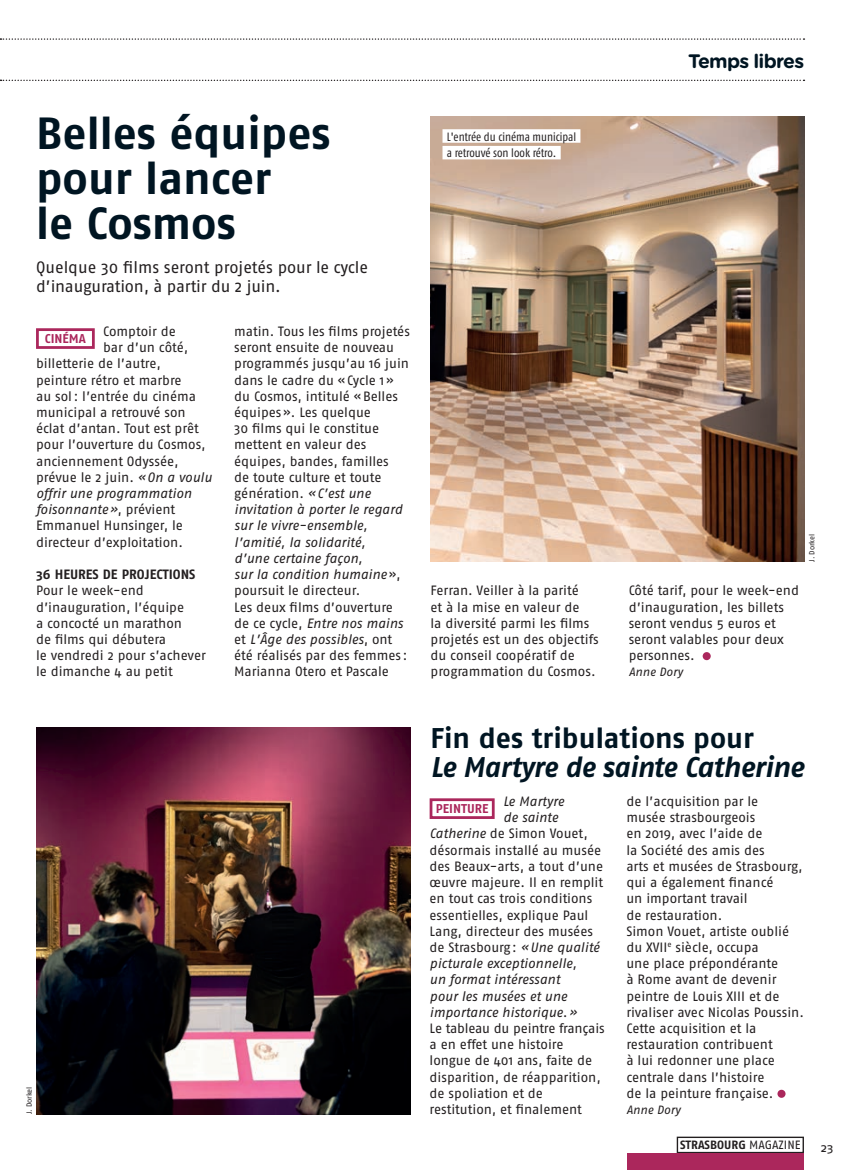
<style>
.page{position:relative;width:851px;height:1170px;background:#fff}
.page>*{position:absolute;margin:0;border:0;box-sizing:border-box;transform-origin:0 0}
.t1{font:700 45px/45px "Fago No";color:#001522}
.t2{font:italic 700 28.5px "Fago No";letter-spacing:-.025em;color:#001522}
.t3{font:700 28.5px "Fago No";color:#001522}
.t4{font:700 19.5px "Gotham Rounded";letter-spacing:-.04em;color:#001522}
.t5{font:16.5px/19.8px "Fago No";letter-spacing:-.01em;color:#231f20}
.t6{font:13.5px/16.2px "Fago No";color:#231f20}
.t7{font:italic 13.5px "Fago No";letter-spacing:-.005em;color:#231f20}
.t8{font:700 13.5px "Fago No";color:#231f20}
.t9{font:700 12.75px "Fago No";color:#ab275c}
.t10{font:12px/16.6px "Fago Co";color:#231f20}
.t11{font:700 12px "Fago No";color:#231f20}
.t12{font:italic 12px "Fago No";color:#231f20}
.t13{font:12px "Fago Ex";color:#231f20}
.t14{font:7.5px "Fago No";letter-spacing:-.015em;color:#231f20}
.s1{font-style:italic}
.s2{font-style:normal}
.s3{font-weight:400}
</style>
<div class="page">
<div style="left:676px;top:1136px;width:127px;height:17px;border:1px solid #231f20"></div>
<div style="left:627px;top:1153px;width:176px;height:16px;background:#ab275c"></div>
<svg style="left:0;top:80px;width:804px;height:1px"></svg>
<svg style="left:0;top:38px;width:804px;height:2px"></svg>
<img style="left:36px;top:727px;width:374px;height:387px">
<div style="left:429px;top:798px;width:65px;height:20px;border:3px solid #ab275c"></div>
<div style="left:777px;top:1089px;width:8px;height:8px;background:#ab275c;border-radius:50%"></div>
<img style="left:430px;top:117px;width:374px;height:444px">
<div style="left:36px;top:328px;width:59px;height:21px;border:3px solid #ab275c"></div>
<div style="left:702px;top:652px;width:8px;height:8px;background:#ab275c;border-radius:50%"></div>
<div style="left:442px;top:129px;width:138px;height:14px;background:#fff"></div>
<div style="left:442px;top:146px;width:118px;height:13px;background:#fff"></div>
<h1 class="t1" style="left:36px;top:110px;width:296px">Belles équipes pour lancer<br>le Cosmos</h1>
<p class="t5" style="left:36px;top:257px;width:333px">Quelque 30 films seront projetés pour le cycle d’inauguration, à partir du 2 juin.</p>
<p class="t10" style="left:446px;top:128px;width:131px">L'entrée du cinéma municipal a retrouvé son look rétro.</p>
<p class="t6" style="left:234px;top:323px;width:177px">matin. Tous les films projetés seront ensuite de nouveau programmés jusqu’au 16 juin dans le cadre du «Cycle 1» du Cosmos, intitulé «Belles équipes». Les quelque<br>30 films qui le constitue mettent en valeur des équipes, bandes, familles<br>de toute culture et toute génération. <span class="s1">«C’est une invitation à porter le regard sur le vivre-ensemble, l’amitié, la solidarité,<br>d’une certaine façon,<br>sur la condition humaine</span>», poursuit le directeur.<br>Les deux films d’ouverture de ce cycle, <span class="s1">Entre nos mains </span>et <span class="s1">L’Âge des possibles</span>, ont été réalisés par des femmes :<br>Marianna Otero et Pascale</p>
<p class="t9" style="left:45px;top:331px;width:43px">CINÉMA</p>
<p class="t6" style="left:103px;top:323px;width:74px">Comptoir de</p>
<p class="t6" style="left:103px;top:339px;width:86px">bar d’un côté,</p>
<p class="t6" style="left:36px;top:355px;width:126px">billetterie de l’autre,</p>
<p class="t6" style="left:36px;top:371px;width:147px">peinture rétro et marbre</p>
<p class="t6" style="left:36px;top:388px;width:162px">au sol: l’entrée du cinéma</p>
<p class="t6" style="left:36px;top:404px;width:151px">municipal a retrouvé son</p>
<p class="t6" style="left:36px;top:420px;width:164px">éclat d’antan. Tout est prêt</p>
<p class="t6" style="left:36px;top:436px;width:171px">pour l’ouverture du Cosmos,</p>
<p class="t6" style="left:36px;top:452px;width:144px">anciennement Odyssée,</p>
<p class="t6" style="left:36px;top:469px;width:177px">prévue le 2 juin. <span class="s1">«On a voulu</span></p>
<p class="t7" style="left:36px;top:485px;width:157px">offrir une programmation</p>
<p class="t7" style="left:36px;top:502px;width:141px">foisonnante»<span class="s2">, prévient</span></p>
<p class="t6" style="left:36px;top:517px;width:148px">Emmanuel Hunsinger, le</p>
<p class="t6" style="left:36px;top:533px;width:148px">directeur d’exploitation.</p>
<p class="t8" style="left:36px;top:566px;width:161px">36 HEURES DE PROJECTIONS</p>
<p class="t6" style="left:36px;top:582px;width:171px">Pour le week-end d’inauguration, l’équipe<br>a concocté un marathon<br>de films qui débutera<br>le vendredi 2 pour s’achever le dimanche 4 au petit</p>
<p class="t6" style="left:430px;top:582px;width:169px">Ferran. Veiller à la parité<br>et à la mise en valeur de<br>la diversité parmi les films projetés est un des objectifs du conseil coopératif de programmation du Cosmos.</p>
<h3 class="t4" style="left:688px;top:46px;width:117px">Temps libres</h3>
<p class="t6" style="left:628px;top:582px;width:172px">Côté tarif, pour le week-end d’inauguration, les billets seront vendus 5 euros et seront valables pour deux personnes.</p>
<p class="t12" style="left:628px;top:665px;width:56px">Anne Dory</p>
<p class="t14" style="left:807px;top:561px;width:29px;rotate:-90deg">J. Dorkel</p>
<p class="t14" style="left:25px;top:1114px;width:29px;rotate:-90deg">J. Dorkel</p>
<h2 class="t3" style="left:430px;top:721px;width:325px">Fin des tribulations pour</h2>
<h2 class="t2" style="left:430px;top:749px;width:375px">Le Martyre de sainte Catherine</h2>
<p class="t7" style="left:503px;top:793px;width:63px">Le Martyre</p>
<p class="t7" style="left:503px;top:809px;width:56px">de sainte</p>
<p class="t6" style="left:429px;top:825px;width:160px"><span class="s1">Catherine</span> de Simon Vouet,</p>
<p class="t6" style="left:429px;top:841px;width:173px">désormais installé au musée</p>
<p class="t6" style="left:429px;top:857px;width:175px">des Beaux-arts, a tout d’une</p>
<p class="t6" style="left:429px;top:874px;width:175px">œuvre majeure. Il en remplit</p>
<p class="t6" style="left:429px;top:890px;width:164px">en tout cas trois conditions</p>
<p class="t6" style="left:429px;top:906px;width:160px">essentielles, explique Paul</p>
<p class="t6" style="left:429px;top:922px;width:165px">Lang, directeur des musées</p>
<p class="t6" style="left:429px;top:938px;width:171px">de Strasbourg: <span class="s1">«Une qualité</span></p>
<p class="t7" style="left:429px;top:955px;width:149px">picturale exceptionnelle,</p>
<p class="t7" style="left:429px;top:971px;width:132px">un format intéressant</p>
<p class="t7" style="left:429px;top:988px;width:139px">pour les musées et une</p>
<p class="t7" style="left:429px;top:1004px;width:149px">importance historique.»</p>
<p class="t6" style="left:429px;top:1019px;width:177px">Le tableau du peintre français a en effet une histoire longue de 401 ans, faite de disparition, de réapparition, de spoliation et de restitution, et finalement</p>
<p class="t9" style="left:436px;top:801px;width:54px">PEINTURE</p>
<p class="t6" style="left:626px;top:793px;width:179px">de l’acquisition par le<br>musée strasbourgeois<br>en 2019, avec l’aide de<br>la Société des amis des<br>arts et musées de Strasbourg, qui a également financé<br>un important travail<br>de restauration.<br>Simon Vouet, artiste oublié du XVII<sup>e</sup> siècle, occupa<br>une place prépondérante<br>à Rome avant de devenir peintre de Louis XIII et de rivaliser avec Nicolas Poussin.<br>Cette acquisition et la restauration contribuent<br>à lui redonner une place centrale dans l’histoire<br>de la peinture française.</p>
<p class="t12" style="left:626px;top:1102px;width:56px">Anne Dory</p>
<p class="t11" style="left:680px;top:1137px;width:122px">STRASBOURG <span class="s3">MAGAZINE</span></p>
<p class="t13" style="left:820px;top:1140px;width:14px">23</p>
</div>
